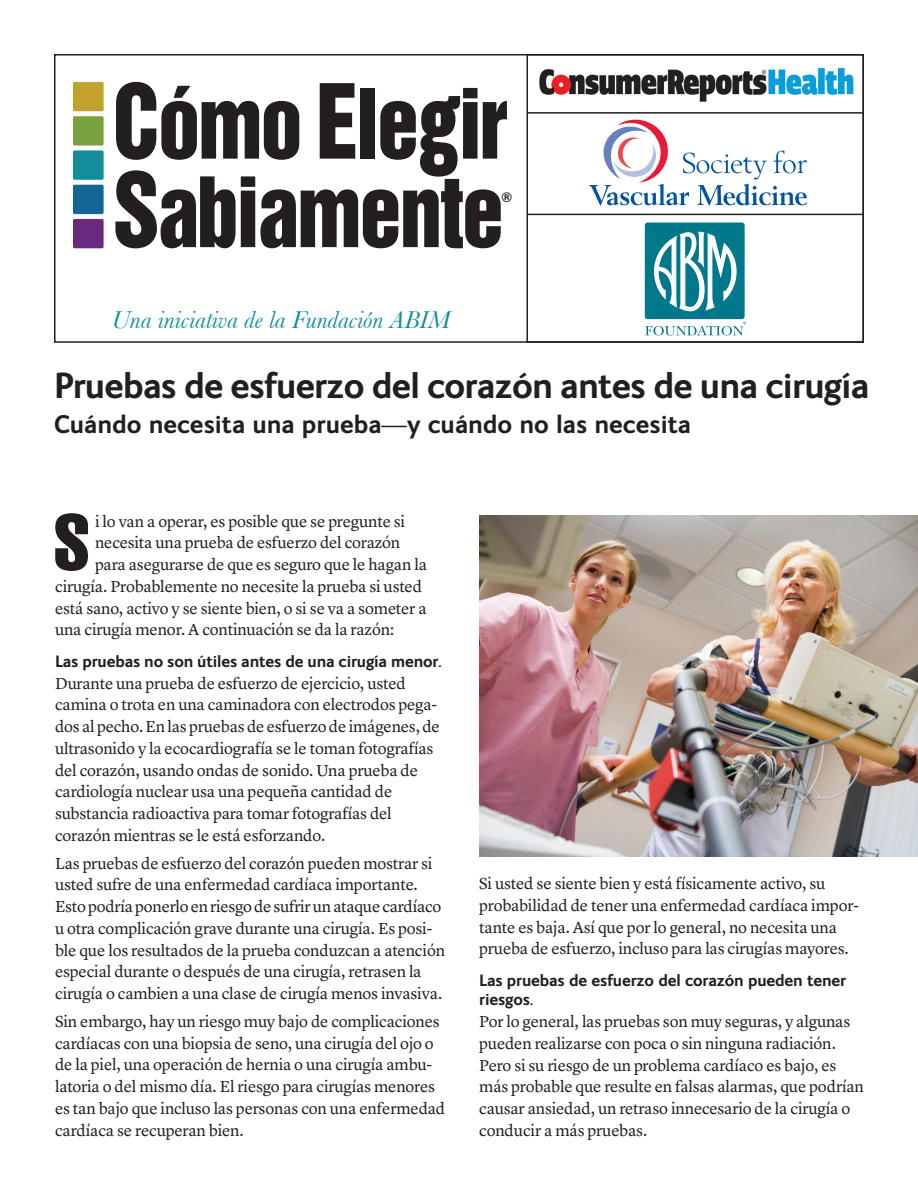
<style>
.page{position:relative;width:918px;height:1188px;background:#fff}
.page>*{position:absolute;margin:0;border:0;box-sizing:border-box;transform-origin:0 0}
.t1{font:88.5px "Helvetica Inserat";letter-spacing:-.03em;color:#231f20;scale:.95 1}
.t2{font:extra-condensed 78px "Helvetica";color:#231f20}
._24_Ingrid_Bold_Titl{font:700 36px "FS Ingrid";letter-spacing:-.02em;color:#231f20}
._17_SubHd{font:700 25.5px "FS Ingrid";color:#231f20}
.BODYBULLETS{font:italic 25.5px "Baskerville";color:#138e9a}
.BODYBULLETS-2{font:16.5px/21.8px "Lyon Text";letter-spacing:-.01em;color:#231f20}
._11Body_Subhd{font:700 16.5px/19.5px "FS Ingrid";letter-spacing:-.01em;color:#231f20}
._24HEAD{font:700 13.5px "Helvetica";color:#231f20}
.t3{font:600 7.5px "New Baskerville";color:#00788b}
.s1{font-size:94.5px}
</style>
<div class="page">
<img style="left:479px;top:515px;width:439px;height:341px">
<svg style="left:589px;top:120px;width:218px;height:86px"></svg>
<div style="left:645px;top:223px;width:100px;height:96px;background:#00788b;border-radius:3px"></div>
<svg style="left:654px;top:232px;width:83px;height:79px"></svg>
<svg style="left:645px;top:326px;width:98px;height:9px"></svg>
<img style="left:539px;top:67px;width:315px;height:35px">
<div style="left:526px;top:54px;width:338px;height:289px;border:2px solid #231f20"></div>
<hr style="left:528px;top:112px;width:336px;height:2px;background:#231f20">
<hr style="left:528px;top:214px;width:335px;height:1px;background:#231f20">
<img style="left:74px;top:81px;width:30px;height:168px">
<svg style="left:420px;top:96px;width:41px;height:81px"></svg>
<p class="t1" style="left:113px;top:71px;width:417px"><span class="s1">C</span>ómo <span class="s1">E</span>le ir</p>
<p class="t1" style="left:113px;top:160px;width:414px"><span class="s1">S</span>abiamente</p>
<p class="_24HEAD" style="left:502px;top:186px;width:11px">®</p>
<p class="BODYBULLETS" style="left:112px;top:304px;width:340px">Una iniciativa de la Fundación ABIM</p>
<p class="t3" style="left:743px;top:320px;width:5px">®</p>
<p class="_24_Ingrid_Bold_Titl" style="left:54px;top:362px;width:817px">Pruebas de esfuerzo del corazón antes de una cirugía</p>
<p class="_17_SubHd" style="left:54px;top:407px;width:639px">Cuándo necesita una prueba—y cuándo no las necesita</p>
<p class="t2" style="left:54px;top:493px;width:38px">S</p>
<p class="BODYBULLETS-2" style="left:95px;top:509px;width:312px">i lo van a operar, es posible que se pregunte si</p>
<p class="BODYBULLETS-2" style="left:95px;top:531px;width:307px">necesita una prueba de esfuerzo del corazón</p>
<p class="BODYBULLETS-2" style="left:95px;top:552px;width:333px">para asegurarse de que es seguro que le hagan la</p>
<p class="BODYBULLETS-2" style="left:55px;top:574px;width:369px">cirugía. Probablemente no necesite la prueba si usted</p>
<p class="BODYBULLETS-2" style="left:55px;top:596px;width:373px">está sano, activo y se siente bien, o si se va a someter a</p>
<p class="BODYBULLETS-2" style="left:55px;top:618px;width:341px">una cirugía menor. A continuación se da la razón:</p>
<p class="_11Body_Subhd" style="left:55px;top:651px;width:388px">Las pruebas no son útiles antes de una cirugía menor.</p>
<p class="BODYBULLETS-2" style="left:55px;top:671px;width:386px">Durante una prueba de esfuerzo de ejercicio, usted camina o trota en una caminadora con electrodos pega&shy;dos al pecho. En las pruebas de esfuerzo de imágenes, de ultrasonido y la ecocardiografía se le toman fotografías del corazón, usando ondas de sonido. Una prueba de cardiología nuclear usa una pequeña cantidad de</p>
<p class="BODYBULLETS-2" style="left:55px;top:801px;width:338px">substancia radioactiva para tomar fotografías del corazón mientras se le está esforzando.</p>
<p class="BODYBULLETS-2" style="left:55px;top:851px;width:379px">Las pruebas de esfuerzo del corazón pueden mostrar si usted sufre de una enfermedad cardíaca importante.</p>
<p class="BODYBULLETS-2" style="left:55px;top:894px;width:388px">Esto podría ponerlo en riesgo de sufrir un ataque cardíaco</p>
<p class="BODYBULLETS-2" style="left:55px;top:916px;width:391px">u otra complicación grave durante una cirugía. Es posi&shy;ble que los resultados de la prueba conduzcan a atención especial durante o después de una cirugía, retrasen la cirugía o cambien a una clase de cirugía menos invasiva.</p>
<p class="BODYBULLETS-2" style="left:55px;top:1009px;width:392px">Sin embargo, hay un riesgo muy bajo de complicaciones cardíacas con una biopsia de seno, una cirugía del ojo o de la piel, una operación de hernia o una cirugía ambu&shy;latoria o del mismo día. El riesgo para cirugías menores es tan bajo que incluso las personas con una enfermedad cardíaca se recuperan bien.</p>
<p class="BODYBULLETS-2" style="left:479px;top:871px;width:381px">Si usted se siente bien y está físicamente activo, su probabilidad de tener una enfermedad cardíaca impor&shy;tante es baja. Así que por lo general, no necesita una prueba de esfuerzo, incluso para las cirugías mayores.</p>
<p class="_11Body_Subhd" style="left:479px;top:970px;width:368px">Las pruebas de esfuerzo del corazón pueden tener riesgos.</p>
<p class="BODYBULLETS-2" style="left:479px;top:1009px;width:386px">Por lo general, las pruebas son muy seguras, y algunas pueden realizarse con poca o sin ninguna radiación.<br>Pero si su riesgo de un problema cardíaco es bajo, es más probable que resulte en falsas alarmas, que podrían causar ansiedad, un retraso innecesario de la cirugía o conducir a más pruebas.</p>
</div>
